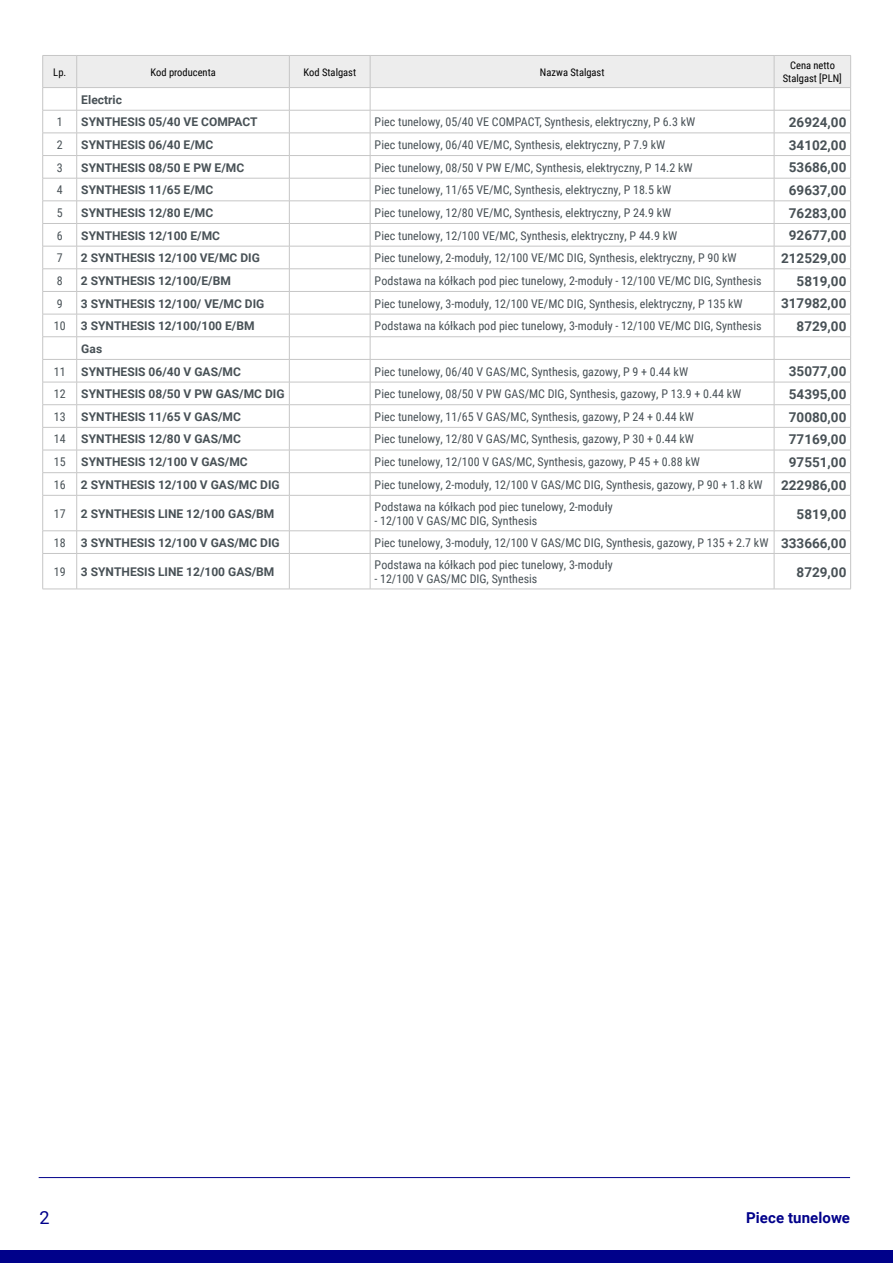
<style>
.page{position:relative;width:893px;height:1263px;background:#fff}
.page>*{position:absolute;margin:0;border:0;box-sizing:border-box;transform-origin:0 0}
.t1{font:18px "Roboto";color:#00018a}
.t2{font:700 15px "Roboto";letter-spacing:.005em;color:#00018a}
.t3{font:700 13.5px "Roboto";color:#485156}
.t4{font:12px "Roboto Condensed";color:#485156}
.t5{font:700 12px "Roboto";color:#485156}
.t6{font:10.5px/12.6px "Roboto Condensed";color:#000;text-align:center}
.s1{font-family:"Roboto";font-weight:700;font-size:13.5px}
</style>
<div class="page">
<hr style="left:39px;top:1177px;width:811px;height:1px;background:#00018a">
<div style="left:0;top:1250px;width:893px;height:13px;background:#00018a"></div>
<svg style="left:43px;top:496px;width:807px;height:93px"></svg>
<svg style="left:42px;top:55px;width:809px;height:440px"></svg>
<hr style="left:43px;top:495px;width:34px;height:1px;background:#c6c6c6">
<hr style="left:42px;top:495px;width:1px;height:36px;background:#c6c6c6">
<hr style="left:77px;top:495px;width:212px;height:1px;background:#c6c6c6">
<hr style="left:76px;top:495px;width:1px;height:36px;background:#c6c6c6">
<hr style="left:289px;top:495px;width:81px;height:1px;background:#c6c6c6">
<hr style="left:289px;top:495px;width:1px;height:36px;background:#c6c6c6">
<hr style="left:370px;top:495px;width:404px;height:1px;background:#c6c6c6">
<hr style="left:370px;top:495px;width:1px;height:36px;background:#c6c6c6">
<hr style="left:774px;top:495px;width:77px;height:1px;background:#c6c6c6">
<hr style="left:774px;top:495px;width:1px;height:36px;background:#c6c6c6">
<hr style="left:850px;top:495px;width:1px;height:36px;background:#c6c6c6">
<hr style="left:43px;top:530px;width:34px;height:1px;background:#c6c6c6">
<svg style="left:42px;top:531px;width:1px;height:22px"></svg>
<hr style="left:77px;top:530px;width:212px;height:1px;background:#c6c6c6">
<svg style="left:76px;top:531px;width:1px;height:22px"></svg>
<hr style="left:289px;top:530px;width:81px;height:1px;background:#c6c6c6">
<svg style="left:289px;top:531px;width:1px;height:22px"></svg>
<hr style="left:370px;top:530px;width:404px;height:1px;background:#c6c6c6">
<svg style="left:370px;top:531px;width:1px;height:22px"></svg>
<hr style="left:774px;top:530px;width:77px;height:1px;background:#c6c6c6">
<svg style="left:774px;top:531px;width:1px;height:22px"></svg>
<svg style="left:850px;top:531px;width:1px;height:22px"></svg>
<hr style="left:43px;top:553px;width:34px;height:1px;background:#c6c6c6">
<hr style="left:42px;top:554px;width:1px;height:35px;background:#c6c6c6">
<hr style="left:77px;top:553px;width:212px;height:1px;background:#c6c6c6">
<hr style="left:76px;top:554px;width:1px;height:35px;background:#c6c6c6">
<hr style="left:289px;top:553px;width:81px;height:1px;background:#c6c6c6">
<hr style="left:289px;top:554px;width:1px;height:35px;background:#c6c6c6">
<hr style="left:370px;top:553px;width:404px;height:1px;background:#c6c6c6">
<hr style="left:370px;top:554px;width:1px;height:35px;background:#c6c6c6">
<hr style="left:774px;top:553px;width:77px;height:1px;background:#c6c6c6">
<hr style="left:774px;top:554px;width:1px;height:35px;background:#c6c6c6">
<hr style="left:850px;top:554px;width:1px;height:35px;background:#c6c6c6">
<hr style="left:43px;top:589px;width:34px;height:1px;background:#c6c6c6">
<hr style="left:77px;top:589px;width:212px;height:1px;background:#c6c6c6">
<hr style="left:289px;top:589px;width:81px;height:1px;background:#c6c6c6">
<hr style="left:370px;top:589px;width:404px;height:1px;background:#c6c6c6">
<hr style="left:774px;top:589px;width:77px;height:1px;background:#c6c6c6">
<hr style="left:43px;top:55px;width:34px;height:1px;background:#c6c6c6">
<hr style="left:42px;top:56px;width:1px;height:31px;background:#c6c6c6">
<hr style="left:77px;top:55px;width:212px;height:1px;background:#c6c6c6">
<hr style="left:76px;top:56px;width:1px;height:31px;background:#c6c6c6">
<hr style="left:289px;top:55px;width:81px;height:1px;background:#c6c6c6">
<hr style="left:289px;top:56px;width:1px;height:31px;background:#c6c6c6">
<hr style="left:370px;top:55px;width:404px;height:1px;background:#c6c6c6">
<hr style="left:370px;top:56px;width:1px;height:31px;background:#c6c6c6">
<hr style="left:774px;top:55px;width:77px;height:1px;background:#c6c6c6">
<hr style="left:774px;top:56px;width:1px;height:31px;background:#c6c6c6">
<hr style="left:850px;top:56px;width:1px;height:31px;background:#c6c6c6">
<hr style="left:43px;top:87px;width:34px;height:1px;background:#c6c6c6">
<hr style="left:77px;top:87px;width:212px;height:1px;background:#c6c6c6">
<hr style="left:289px;top:87px;width:81px;height:1px;background:#c6c6c6">
<hr style="left:370px;top:87px;width:404px;height:1px;background:#c6c6c6">
<hr style="left:774px;top:87px;width:77px;height:1px;background:#c6c6c6">
<p class="t6" style="left:53px;top:65px;width:15px">Lp.</p>
<p class="t6" style="left:150px;top:65px;width:67px">Kod producenta</p>
<p class="t6" style="left:303px;top:65px;width:54px">Kod Stalgast</p>
<p class="t6" style="left:540px;top:65px;width:66px">Nazwa Stalgast</p>
<p class="t6" style="left:783px;top:59px;width:61px">Cena netto<br>Stalgast [PLN]</p>
<p class="t5" style="left:81px;top:91px;width:42px">Electric</p>
<p class="t4" style="left:57px;top:114px;width:7px">1</p>
<p class="t5" style="left:81px;top:114px;width:178px">SYNTHESIS 05/40 VE COMPACT</p>
<p class="t4" style="left:375px;top:114px;width:322px">Piec tunelowy, 05/40 VE COMPACT, Synthesis, elektryczny, P 6.3 kW</p>
<p class="t3" style="left:789px;top:113px;width:59px">26924,00</p>
<p class="t4" style="left:57px;top:136px;width:7px">2</p>
<p class="t5" style="left:81px;top:136px;width:134px">SYNTHESIS 06/40 E/MC</p>
<p class="t4" style="left:375px;top:136px;width:292px">Piec tunelowy, 06/40 VE/MC, Synthesis, elektryczny, P 7.9 kW</p>
<p class="t3" style="left:789px;top:136px;width:59px">34102,00</p>
<p class="t4" style="left:57px;top:159px;width:7px">3</p>
<p class="t5" style="left:81px;top:159px;width:164px">SYNTHESIS 08/50 E PW E/MC</p>
<p class="t4" style="left:375px;top:159px;width:319px">Piec tunelowy, 08/50 V PW E/MC, Synthesis, elektryczny, P 14.2 kW</p>
<p class="t3" style="left:789px;top:158px;width:59px">53686,00</p>
<p class="t4" style="left:57px;top:182px;width:7px">4</p>
<p class="t5" style="left:81px;top:182px;width:134px">SYNTHESIS 11/65 E/MC</p>
<p class="t4" style="left:375px;top:182px;width:298px">Piec tunelowy, 11/65 VE/MC, Synthesis, elektryczny, P 18.5 kW</p>
<p class="t3" style="left:789px;top:181px;width:59px">69637,00</p>
<p class="t4" style="left:57px;top:204px;width:7px">5</p>
<p class="t5" style="left:81px;top:204px;width:134px">SYNTHESIS 12/80 E/MC</p>
<p class="t4" style="left:375px;top:204px;width:298px">Piec tunelowy, 12/80 VE/MC, Synthesis, elektryczny, P 24.9 kW</p>
<p class="t3" style="left:789px;top:203px;width:59px">76283,00</p>
<p class="t4" style="left:57px;top:227px;width:7px">6</p>
<p class="t5" style="left:81px;top:227px;width:140px">SYNTHESIS 12/100 E/MC</p>
<p class="t4" style="left:375px;top:227px;width:304px">Piec tunelowy, 12/100 VE/MC, Synthesis, elektryczny, P 44.9 kW</p>
<p class="t3" style="left:789px;top:226px;width:59px">92677,00</p>
<p class="t4" style="left:57px;top:250px;width:7px">7</p>
<p class="t5" style="left:81px;top:250px;width:180px">2 SYNTHESIS 12/100 VE/MC DIG</p>
<p class="t4" style="left:375px;top:250px;width:364px">Piec tunelowy, 2-moduły, 12/100 VE/MC DIG, Synthesis, elektryczny, P 90 kW</p>
<p class="t3" style="left:781px;top:249px;width:67px">212529,00</p>
<p class="t4" style="left:57px;top:272px;width:7px">8</p>
<p class="t5" style="left:81px;top:272px;width:151px">2 SYNTHESIS 12/100/E/BM</p>
<p class="t4" style="left:375px;top:272px;width:388px">Podstawa na kółkach pod piec tunelowy, 2-moduły - 12/100 VE/MC DIG, Synthesis</p>
<p class="t3" style="left:797px;top:271px;width:51px">5819,00</p>
<p class="t4" style="left:57px;top:295px;width:7px">9</p>
<p class="t5" style="left:81px;top:295px;width:185px">3 SYNTHESIS 12/100/ VE/MC DIG</p>
<p class="t4" style="left:375px;top:295px;width:369px">Piec tunelowy, 3-moduły, 12/100 VE/MC DIG, Synthesis, elektryczny, P 135 kW</p>
<p class="t3" style="left:781px;top:294px;width:67px">317982,00</p>
<p class="t4" style="left:54px;top:318px;width:13px">10</p>
<p class="t5" style="left:81px;top:318px;width:175px">3 SYNTHESIS 12/100/100 E/BM</p>
<p class="t4" style="left:375px;top:318px;width:388px">Podstawa na kółkach pod piec tunelowy, 3-moduły - 12/100 VE/MC DIG, Synthesis</p>
<p class="t3" style="left:797px;top:317px;width:51px">8729,00</p>
<p class="t5" style="left:81px;top:340px;width:22px">Gas</p>
<p class="t4" style="left:54px;top:363px;width:13px">11</p>
<p class="t5" style="left:81px;top:363px;width:161px">SYNTHESIS 06/40 V GAS/MC</p>
<p class="t4" style="left:375px;top:363px;width:315px">Piec tunelowy, 06/40 V GAS/MC, Synthesis, gazowy, P 9 + 0.44 kW</p>
<p class="t3" style="left:789px;top:362px;width:59px">35077,00</p>
<p class="t4" style="left:54px;top:385px;width:13px">12</p>
<p class="t5" style="left:81px;top:385px;width:205px">SYNTHESIS 08/50 V PW GAS/MC DIG</p>
<p class="t4" style="left:375px;top:385px;width:368px">Piec tunelowy, 08/50 V PW GAS/MC DIG, Synthesis, gazowy, P 13.9 + 0.44 kW</p>
<p class="t3" style="left:789px;top:385px;width:59px">54395,00</p>
<p class="t4" style="left:54px;top:408px;width:13px">13</p>
<p class="t5" style="left:81px;top:408px;width:161px">SYNTHESIS 11/65 V GAS/MC</p>
<p class="t4" style="left:375px;top:408px;width:321px">Piec tunelowy, 11/65 V GAS/MC, Synthesis, gazowy, P 24 + 0.44 kW</p>
<p class="t3" style="left:789px;top:407px;width:59px">70080,00</p>
<p class="t4" style="left:54px;top:431px;width:13px">14</p>
<p class="t5" style="left:81px;top:431px;width:161px">SYNTHESIS 12/80 V GAS/MC</p>
<p class="t4" style="left:375px;top:431px;width:321px">Piec tunelowy, 12/80 V GAS/MC, Synthesis, gazowy, P 30 + 0.44 kW</p>
<p class="t3" style="left:789px;top:430px;width:59px">77169,00</p>
<p class="t4" style="left:54px;top:453px;width:13px">15</p>
<p class="t5" style="left:81px;top:453px;width:168px">SYNTHESIS 12/100 V GAS/MC</p>
<p class="t4" style="left:375px;top:453px;width:327px">Piec tunelowy, 12/100 V GAS/MC, Synthesis, gazowy, P 45 + 0.88 kW</p>
<p class="t3" style="left:789px;top:453px;width:59px">97551,00</p>
<p class="t4" style="left:54px;top:476px;width:13px">16</p>
<p class="t5" style="left:81px;top:476px;width:200px">2 SYNTHESIS 12/100 V GAS/MC DIG</p>
<p class="t4" style="left:375px;top:476px;width:389px">Piec tunelowy, 2-moduły, 12/100 V GAS/MC DIG, Synthesis, gazowy, P 90 + 1.8 kW</p>
<p class="t3" style="left:781px;top:475px;width:67px">222986,00</p>
<p class="t4" style="left:54px;top:505px;width:13px">17</p>
<p class="t5" style="left:81px;top:505px;width:195px">2 SYNTHESIS LINE 12/100 GAS/BM</p>
<p class="t4" style="left:375px;top:498px;width:240px">Podstawa na kółkach pod piec tunelowy, 2-moduły</p>
<p class="t4" style="left:374px;top:512px;width:165px">- 12/100 V GAS/MC DIG, Synthesis</p>
<p class="t3" style="left:797px;top:504px;width:51px">5819,00</p>
<p class="t4" style="left:54px;top:534px;width:13px">18</p>
<p class="t5" style="left:81px;top:534px;width:200px">3 SYNTHESIS 12/100 V GAS/MC DIG</p>
<p class="t4" style="left:375px;top:534px;width:473px">Piec tunelowy, 3-moduły, 12/100 V GAS/MC DIG, Synthesis, gazowy, P 135 + 2.7 kW <span class="s1">333666,00</span></p>
<p class="t4" style="left:54px;top:563px;width:13px">19</p>
<p class="t5" style="left:81px;top:563px;width:195px">3 SYNTHESIS LINE 12/100 GAS/BM</p>
<p class="t4" style="left:375px;top:556px;width:240px">Podstawa na kółkach pod piec tunelowy, 3-moduły</p>
<p class="t4" style="left:374px;top:570px;width:165px">- 12/100 V GAS/MC DIG, Synthesis</p>
<p class="t3" style="left:797px;top:562px;width:51px">8729,00</p>
<h1 class="t1" style="left:39px;top:1204px;width:12px">2</h1>
<p class="t2" style="left:746px;top:1207px;width:105px">Piece tunelowe</p>
</div>
